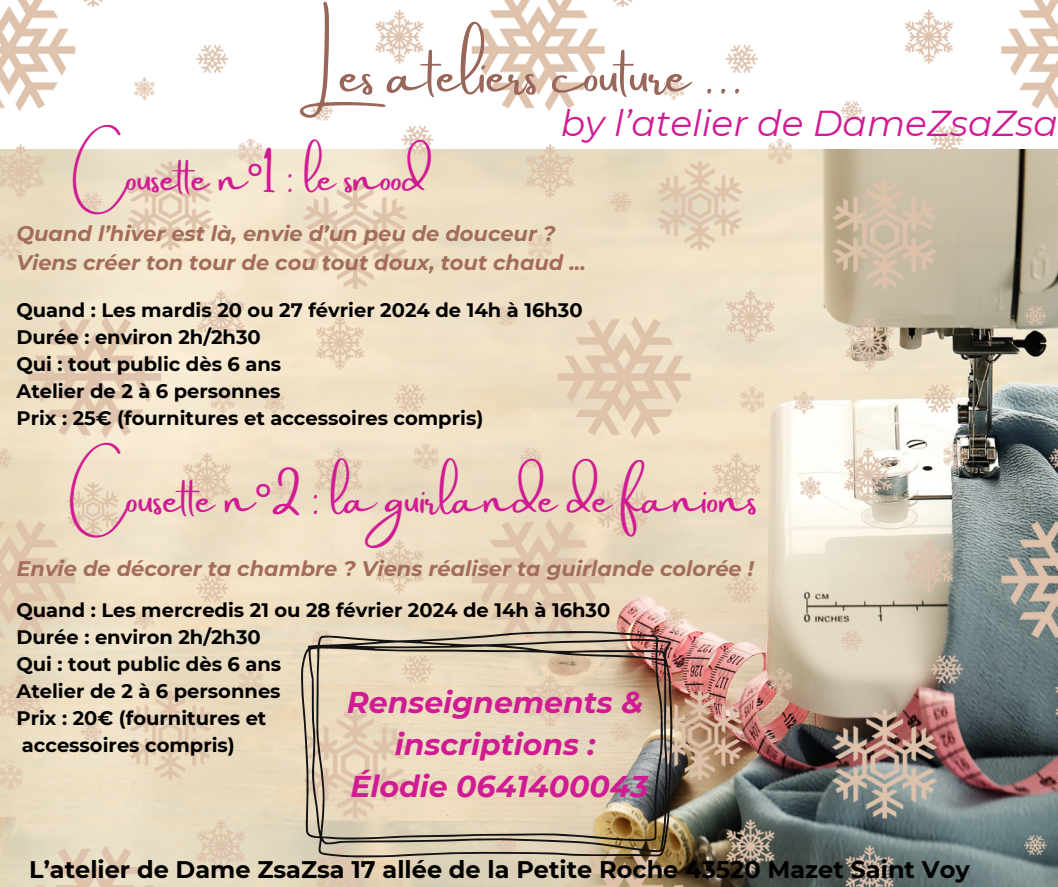
<style>
.page{position:relative;width:1058px;height:887px;background:#fff}
.page>*{position:absolute;margin:0;border:0;box-sizing:border-box;transform-origin:0 0}
.t1{font:55.5px "Amsterdam Two";color:#996759}
.t2{font:42.9px "Amsterdam Two";color:#d11b93}
.t3{font:40.5px "Amsterdam Two";color:#d11b93}
.t4{font:italic 36px "Montserrat";color:#d11b93}
.t5{font:italic 700 30px/41.7px "Montserrat";color:#d11b93;text-align:center}
.t6{font:700 24px "Montserrat";color:#000}
.t7{font:italic 700 21px "Montserrat";color:#a36c5c}
.t8{font:700 19.5px "Montserrat";color:#000}
.s1{font-family:"Noto Sans"}
</style>
<div class="page">
<img style="left:0;top:0;width:1057px;height:886px">
<svg style="left:301px;top:631px;width:371px;height:226px;background:#cdbda4"></svg>
<p class="t1" style="left:313px;top:44px;width:433px">Les ateliers couture ...</p>
<p class="t4" style="left:561px;top:101px;width:498px">by l’atelier de DameZsaZsa</p>
<p class="t3" style="left:81px;top:156px;width:347px">Cousette n<span class="s1">°</span>1 : le snood</p>
<p class="t7" style="left:16px;top:220px;width:540px">Quand l’hiver est là, envie d’un peu de douceur ?</p>
<p class="t7" style="left:16px;top:250px;width:571px">Viens créer ton tour de cou tout doux, tout chaud ...</p>
<p class="t8" style="left:16px;top:298px;width:567px">Quand : Les mardis 20 ou 27 février 2024 de 14h à 16h30</p>
<p class="t8" style="left:16px;top:325px;width:246px">Durée : environ 2h/2h30</p>
<p class="t8" style="left:16px;top:352px;width:266px">Qui : tout public dès 6 ans</p>
<p class="t8" style="left:16px;top:379px;width:266px">Atelier de 2 à 6 personnes</p>
<p class="t8" style="left:16px;top:406px;width:468px">Prix : 25€ (fournitures et accessoires compris)</p>
<p class="t2" style="left:79px;top:475px;width:680px">Cousette n<span class="s1">°</span>2 : la guirlande de fanions</p>
<p class="t7" style="left:16px;top:555px;width:739px">Envie de décorer ta chambre ? Viens réaliser ta guirlande colorée !</p>
<p class="t8" style="left:16px;top:598px;width:595px">Quand : Les mercredis 21 ou 28 février 2024 de 14h à 16h30</p>
<p class="t8" style="left:16px;top:625px;width:246px">Durée : environ 2h/2h30</p>
<p class="t8" style="left:16px;top:652px;width:266px">Qui : tout public dès 6 ans</p>
<p class="t8" style="left:16px;top:679px;width:266px">Atelier de 2 à 6 personnes</p>
<p class="t8" style="left:16px;top:706px;width:251px">Prix : 20€ (fournitures et</p>
<p class="t8" style="left:22px;top:733px;width:214px">accessoires compris)</p>
<p class="t5" style="left:347px;top:681px;width:298px">Renseignements &amp; inscriptions :</p>
<p class="t5" style="left:350px;top:764px;width:299px">Élodie 0641400043</p>
<p class="t6" style="left:29px;top:855px;width:942px">L’atelier de Dame ZsaZsa 17 allée de la Petite Roche 43520 Mazet Saint Voy</p>
</div>
